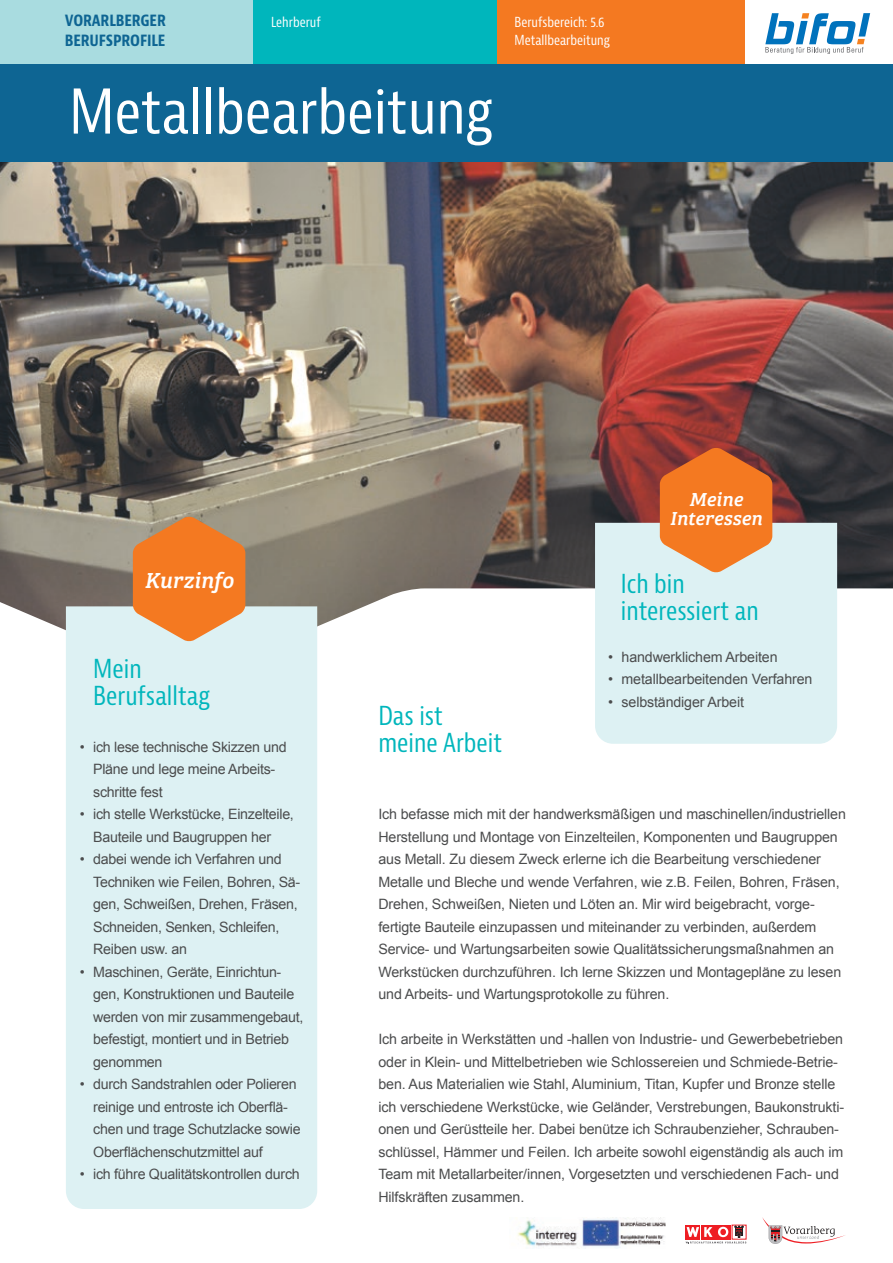
<style>
.page{position:relative;width:893px;height:1263px;background:#fff}
.page>*{position:absolute;margin:0;border:0;box-sizing:border-box;transform-origin:0 0}
.t1{font:condensed 60px "Bernina Sans";color:#fff}
.t2{font:condensed 25.5px/27px "Bernina Sans";color:#00b6bc}
.t3{font:italic 22.5px "Bree Serif";color:#fff}
.t4{font:italic 19.5px/19.5px "Bree Serif";letter-spacing:.01em;color:#fff;text-align:center}
.t5{font:700 condensed 16.5px "Bernina Sans";letter-spacing:-.01em;color:#0e6593}
.t6{font:14.25px/22.5px "Arial";letter-spacing:-.01em;color:#4b4c4d}
.t7{font:condensed 13.5px/18px "Bernina Sans";color:#fff}
</style>
<div class="page">
<div style="left:493px;top:0;width:252px;height:64px;background:#f47921"></div>
<div style="left:253px;top:0;width:243px;height:64px;background:#00b6bc"></div>
<div style="left:0;top:0;width:253px;height:64px;background:#a9dce0"></div>
<svg style="left:765px;top:13px;width:105px;height:41px"></svg>
<img style="left:0;top:162px;width:893px;height:469px">
<div style="left:66px;top:606px;width:251px;height:603px;background:#ddf1f3"></div>
<svg style="left:133px;top:516px;width:112px;height:125px;background:#e78a45"></svg>
<div style="left:0;top:64px;width:893px;height:98px;background:#0e6593"></div>
<div style="left:595px;top:523px;width:242px;height:221px;background:#ddf1f3"></div>
<svg style="left:660px;top:447px;width:112px;height:126px;background:#e27f3c"></svg>
<div style="left:716px;top:1225px;width:14px;height:14px;background:#ee1d23"></div>
<div style="left:701px;top:1225px;width:14px;height:14px;background:#ee1d23"></div>
<div style="left:686px;top:1225px;width:14px;height:14px;background:#ee1d23"></div>
<svg style="left:732px;top:1225px;width:14px;height:1px"></svg>
<svg style="left:686px;top:1226px;width:60px;height:17px"></svg>
<svg style="left:762px;top:1217px;width:83px;height:27px"></svg>
<img style="left:518px;top:1218px;width:148px;height:30px">
<p class="t5" style="left:65px;top:10px;width:103px">VORARLBERGER</p>
<p class="t7" style="left:271px;top:13px;width:51px">Lehrberuf</p>
<p class="t5" style="left:65px;top:30px;width:102px">BERUFSPROFILE</p>
<h1 class="t1" style="left:69px;top:75px;width:425px">Metallbearbeitung</h1>
<p class="t7" style="left:514px;top:13px;width:97px">Berufsbereich: 5.6<br>Metallbearbeitung</p>
<h3 class="t3" style="left:145px;top:563px;width:90px">Kurzinfo</h3>
<h3 class="t4" style="left:670px;top:488px;width:94px">Meine<br>Interessen</h3>
<h2 class="t2" style="left:621px;top:571px;width:139px">Ich bin interessiert an</h2>
<h2 class="t2" style="left:93px;top:656px;width:118px">Mein<br>Berufsalltag</h2>
<p class="t6" style="left:93px;top:735px;width:195px;text-indent:-13px">• ich lese technische Skizzen und<br>Pläne und lege meine Arbeits&shy;schritte fest</p>
<p class="t6" style="left:93px;top:803px;width:202px;text-indent:-13px">• ich stelle Werkstücke, Einzelteile,<br>Bauteile und Baugruppen her</p>
<p class="t6" style="left:93px;top:848px;width:209px;text-indent:-13px">• dabei wende ich Verfahren und<br>Techniken wie Feilen, Bohren, Sä&shy;gen, Schweißen, Drehen, Fräsen,<br>Schneiden, Senken, Schleifen,<br>Reiben usw. an</p>
<p class="t6" style="left:93px;top:960px;width:212px;text-indent:-13px">• Maschinen, Geräte, Einrichtun&shy;gen, Konstruktionen und Bauteile werden von mir zusammengebaut, befestigt, montiert und in Betrieb genommen</p>
<p class="t6" style="left:93px;top:1073px;width:209px;text-indent:-13px">• durch Sandstrahlen oder Polieren reinige und entroste ich Oberflä&shy;chen und trage Schutzlacke sowie Oberflächenschutzmittel auf</p>
<p class="t6" style="left:80px;top:1163px;width:222px">• ich führe Qualitätskontrollen durch</p>
<h2 class="t2" style="left:378px;top:703px;width:125px">Das ist meine Arbeit</h2>
<p class="t6" style="left:608px;top:645px;width:171px">• handwerklichem Arbeiten</p>
<p class="t6" style="left:608px;top:668px;width:206px">• metallbearbeitenden Verfahren</p>
<p class="t6" style="left:608px;top:690px;width:137px">• selbständiger Arbeit</p>
<p class="t6" style="left:378px;top:803px;width:469px">Ich befasse mich mit der handwerksmäßigen und maschinellen/industriellen Herstellung und Montage von Einzelteilen, Komponenten und Baugruppen aus Metall. Zu diesem Zweck erlerne ich die Bearbeitung verschiedener Metalle und Bleche und wende Verfahren, wie z.B. Feilen, Bohren, Fräsen, Drehen, Schweißen, Nieten und Löten an. Mir wird beigebracht, vorge&shy;fertigte Bauteile einzupassen und miteinander zu verbinden, außerdem Service- und Wartungsarbeiten sowie Qualitätssicherungsmaßnahmen an Werkstücken durchzuführen. Ich lerne Skizzen und Montagepläne zu lesen und Arbeits- und Wartungsprotokolle zu führen.</p>
<p class="t6" style="left:378px;top:1028px;width:467px">Ich arbeite in Werkstätten und -hallen von Industrie- und Gewerbebetrieben oder in Klein- und Mittelbetrieben wie Schlossereien und Schmiede-Betrie&shy;ben. Aus Materialien wie Stahl, Aluminium, Titan, Kupfer und Bronze stelle ich verschiedene Werkstücke, wie Geländer, Verstrebungen, Baukonstrukti&shy;onen und Gerüstteile her. Dabei benütze ich Schraubenzieher, Schrauben&shy;schlüssel, Hämmer und Feilen. Ich arbeite sowohl eigenständig als auch im Team mit Metallarbeiter/innen, Vorgesetzten und verschiedenen Fach- und Hilfskräften zusammen.</p>
</div>
